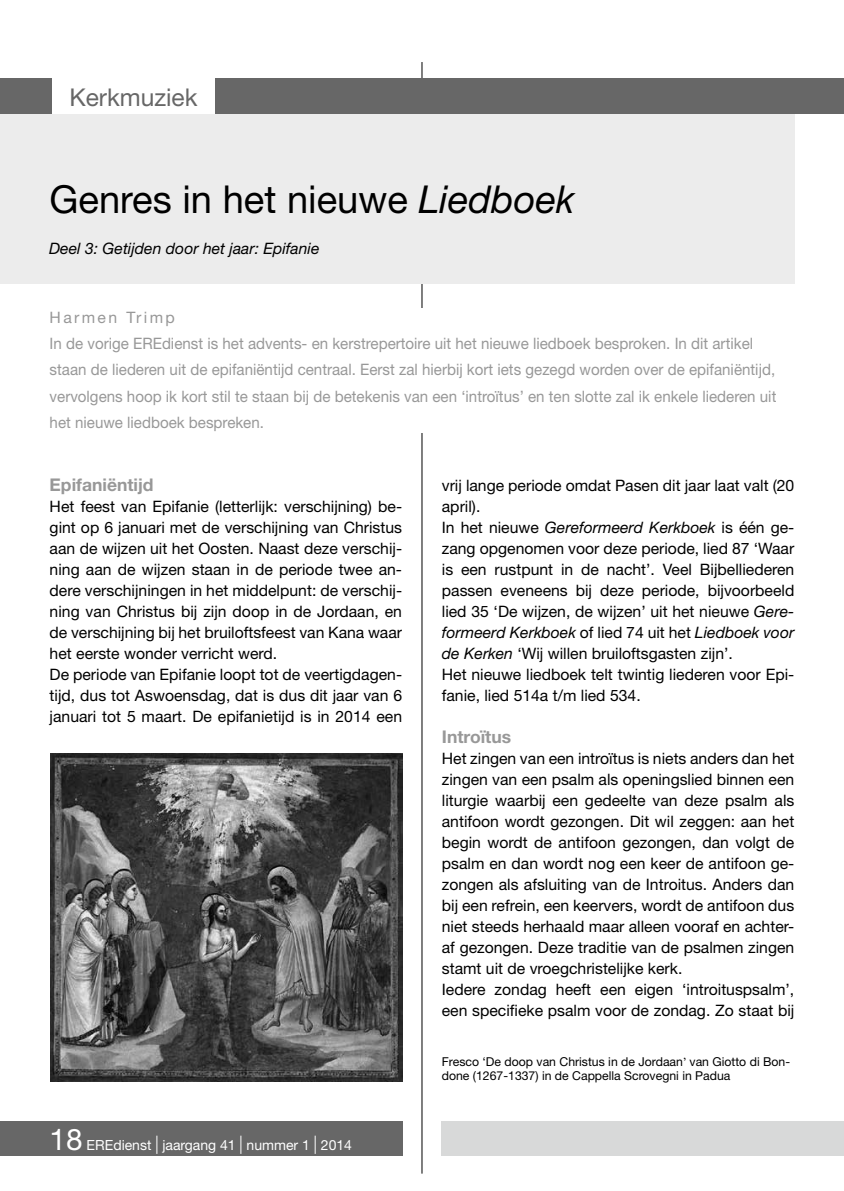
<style>
.page{position:relative;width:844px;height:1191px;background:#fff}
.page>*{position:absolute;margin:0;border:0;box-sizing:border-box;transform-origin:0 0}
.t1{font:38.5px "Helvetica Neue LT Std";color:#000}
.t2{font:24.5px "Helvetica Neue LT Std";color:#676767}
.t3{font:700 17.5px "Helvetica Neue LT Std";color:#989898}
.t4{font:15.75px/21px "Helvetica Neue LT Std";color:#000}
.t5{font:15.75px/26.2px "Helvetica Neue LT Std";color:#989898}
.t6{font:italic 15.75px "Helvetica Neue LT Std";color:#000}
.t7{font:14px "Helvetica Neue LT Std";color:#fff}
.t8{font:12.25px/14.7px "Helvetica Neue LT Std";color:#000}
.s1{font-style:italic}
.s2{font-size:29.75px}
.s3{font-size:18.2px}
.s4{font-family:"Beaufort Pro"}
</style>
<div class="page">
<div style="left:0;top:1121px;width:402px;height:35px;background:#676767"></div>
<hr style="left:421px;top:62px;width:1px;height:1111px;background:#000">
<hr style="left:843px;top:1121px;width:1px;height:35px;background:#d8d9d9">
<div style="left:441px;top:1121px;width:402px;height:35px;background:#d8d9d9"></div>
<div style="left:215px;top:79px;width:628px;height:35px;background:#676767"></div>
<div style="left:0;top:79px;width:51px;height:35px;background:#676767"></div>
<div style="left:0;top:114px;width:794px;height:170px;background:#ececec"></div>
<img style="left:50px;top:753px;width:352px;height:328px">
<h2 class="t2" style="left:69px;top:82px;width:129px">Kerkmuziek</h2>
<h1 class="t1" style="left:50px;top:176px;width:526px">Genres in het nieuwe <span class="s1">Liedboek</span></h1>
<p class="t6" style="left:49px;top:239px;width:272px">Deel 3: Getijden door het jaar: Epifanie</p>
<p class="t5" style="left:50px;top:304px;width:728px">Harmen Trimp<br>In de vorige EREdienst is het advents- en kerstrepertoire uit het nieuwe liedboek besproken. In dit artikel staan de liederen uit de epifaniëntijd centraal. Eerst zal hierbij kort iets gezegd worden over de epifaniëntijd, vervolgens hoop ik kort stil te staan bij de betekenis van een ‘introïtus’ en ten slotte zal ik enkele liederen uit het nieuwe liedboek bespreken.</p>
<p class="t3" style="left:50px;top:474px;width:105px">Epifaniëntijd</p>
<p class="t4" style="left:50px;top:495px;width:354px">Het feest van Epifanie (letterlijk: verschijning) be&shy;gint op 6 januari met de verschijning van Christus aan de wijzen uit het Oosten. Naast deze verschij&shy;ning aan de wijzen staan in de periode twee an&shy;dere verschijningen in het middelpunt: de verschij&shy;ning van Christus bij zijn doop in de Jordaan, en de verschijning bij het bruiloftsfeest van Kana waar het eerste wonder verricht werd.<br>De periode van Epifanie loopt tot de veertigdagen&shy;tijd, dus tot Aswoensdag, dat is dus dit jaar van 6 januari tot 5 maart. De epifanietijd is in 2014 een</p>
<p class="t7" style="left:50px;top:1136px;width:304px"><span class="s2">18</span> EREdienst <span class="s3">|</span> jaargang 41 <span class="s3">|</span> nummer 1 <span class="s3">|</span> 2014</p>
<p class="t4" style="left:441px;top:474px;width:354px">vrij lange periode omdat Pasen dit jaar laat valt (20 april).<br>In het nieuwe <span class="s1">Gereformeerd Kerkboek</span> is één ge&shy;zang opgenomen voor deze periode, lied 87 ‘Waar is een rustpunt in de nacht’. Veel Bijbelliederen passen eveneens bij deze periode, bijvoorbeeld lied 35 ‘De wijzen, de wijzen’ uit het nieuwe <span class="s1">Gere&shy;formeerd Kerkboek</span> of lied 74 uit het <span class="s1">Liedboek voor de Kerken</span> ‘Wij willen bruiloftsgasten zijn’.<br>Het nieuwe liedboek telt twintig liederen voor Epi&shy;fanie, lied 514a t/m lied 534.</p>
<p class="t3" style="left:441px;top:726px;width:71px">Introïtus</p>
<p class="t4" style="left:441px;top:747px;width:354px">Het zingen van een introïtus is niets anders dan het zingen van een psalm als openingslied binnen een liturgie waarbij een gedeelte van deze psalm als antifoon wordt gezongen. Dit wil zeggen: aan het begin wordt de antifoon gezongen, dan volgt de psalm en dan wordt nog een keer de antifoon ge&shy;zongen als afsluiting van de Introitus. Anders dan bij een refrein, een keervers, wordt de antifoon dus niet steeds herhaald maar alleen vooraf en achter&shy;af gezongen. Deze traditie van de psalmen zingen stamt uit de vroegchristelijke kerk.<br>Iedere zondag heeft een eigen ‘introituspsalm’, een specifieke psalm voor de zondag. Zo staat bij</p>
<p class="t8" style="left:441px;top:1053px;width:350px">Fresco ‘De doop van Christus in de Jordaan<span class="s4">’</span> van Giotto di Bon&shy;done (1267-1337) in de Cappella Scrovegni in Padua</p>
</div>
